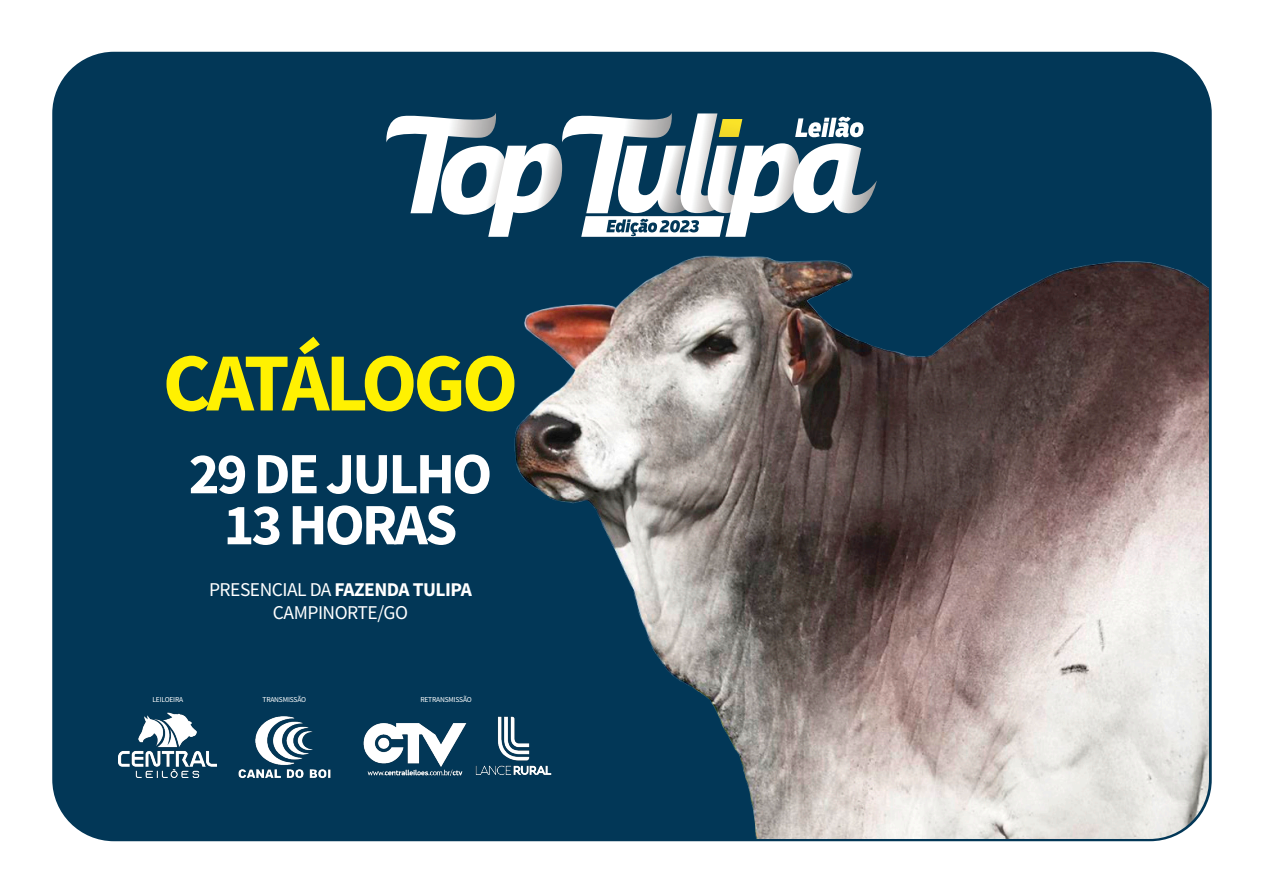
<style>
.page{position:relative;width:1263px;height:893px;background:#fff}
.page>*{position:absolute;margin:0;border:0;box-sizing:border-box;transform-origin:0 0}
.t1{font:700 82.5px "Source Sans Pro";letter-spacing:-.05em;color:#fff101}
.t2{font:700 58.5px "Source Sans Pro";letter-spacing:-.05em;color:#fff}
.t3{font:700 19.5px "Source Sans Pro";letter-spacing:-.025em;color:#fff}
.t4{font:19.5px "Source Sans Pro";letter-spacing:-.025em;color:#fff}
.t5{font:7.5px "Source Sans Pro";letter-spacing:-.025em;color:#fff}
.s1{font-weight:400}
</style>
<div class="page">
<div style="left:55px;top:54px;width:1154px;height:785px;background:#023757;border-radius:60px"></div>
<img style="left:514px;top:255px;width:695px;height:584px">
<svg style="left:386px;top:113px;width:491px;height:124px"></svg>
<img style="left:119px;top:713px;width:98px;height:65px">
<img style="left:238px;top:716px;width:93px;height:63px">
<img style="left:363px;top:723px;width:101px;height:53px">
<img style="left:464px;top:708px;width:98px;height:81px">
<p class="t1" style="left:163px;top:327px;width:357px">CATÁLOGO</p>
<p class="t2" style="left:189px;top:434px;width:305px">29 DE JULHO</p>
<p class="t2" style="left:224px;top:485px;width:235px">13 HORAS</p>
<p class="t3" style="left:209px;top:576px;width:264px"><span class="s1">PRESENCIAL DA</span> FAZENDA TULIPA</p>
<p class="t4" style="left:273px;top:601px;width:136px">CAMPINORTE/GO</p>
<p class="t5" style="left:152px;top:695px;width:32px">LEILOEIRA</p>
<p class="t5" style="left:262px;top:695px;width:45px">TRANSMISSÃO</p>
<p class="t5" style="left:420px;top:695px;width:53px">RETRANSMISSÃO</p>
</div>
